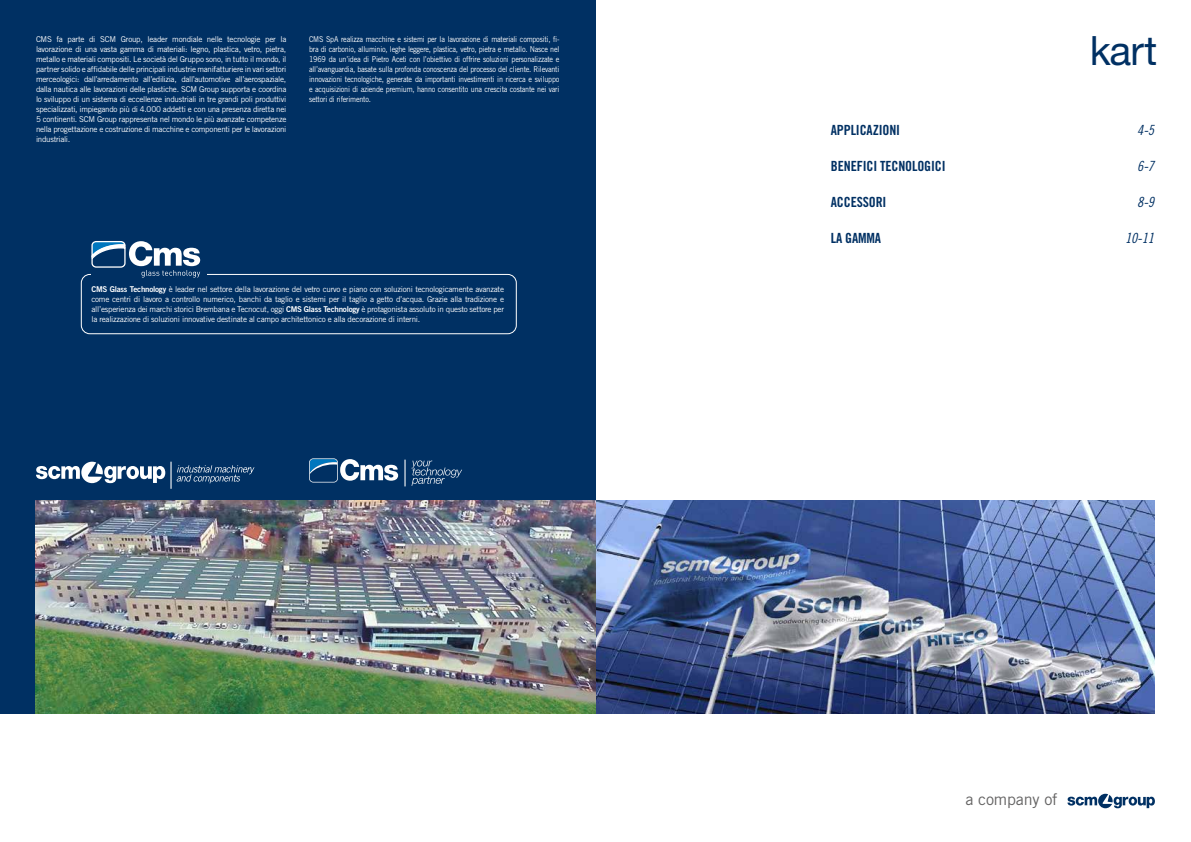
<style>
.page{position:relative;width:1191px;height:842px;background:#fff}
.page>*{position:absolute;margin:0;border:0;box-sizing:border-box;transform-origin:0 0}
.t1{font:40.5px "Helvetica Neue LT Std";color:#003063}
.t2{font:16.1px "Trade Gothic LT Std";letter-spacing:-.01em;color:#646363}
.t3{font:14px "Trade Gothic LT Std Bd Cn 20";letter-spacing:-.01em;color:#003063}
.t4{font:14px "Trade Gothic LT Std Cn 18 Obl";color:#003063}
.t5{font:8px/10px "Trade Gothic LT Std";letter-spacing:-.03em;color:#fff;text-align:justify}
.t6{font:8px/10px "Trade Gothic LT Std";letter-spacing:-.03em;color:#fff;text-align:justify;scale:.9 1}
.s1{font-style:italic}
.s2{font-family:"Trade Gothic LT Std Bd 2"}
</style>
<div class="page">
<svg style="left:1067px;top:794px;width:87px;height:14px"></svg>
<img style="left:595px;top:501px;width:560px;height:212px">
<img style="left:0;top:0;width:595px;height:713px">
<svg style="left:309px;top:458px;width:89px;height:24px"></svg>
<svg style="left:411px;top:460px;width:51px;height:26px"></svg>
<svg style="left:404px;top:460px;width:1px;height:26px"></svg>
<svg style="left:36px;top:462px;width:129px;height:21px"></svg>
<hr style="left:170px;top:462px;width:2px;height:27px;background:#fff">
<svg style="left:176px;top:465px;width:78px;height:18px"></svg>
<div style="left:81px;top:274px;width:436px;height:60px;border:1px solid #fff;border-radius:9px"></div>
<div style="left:91px;top:262px;width:116px;height:20px;background:#003063"></div>
<svg style="left:90px;top:240px;width:110px;height:38px"></svg>
<p class="t5" style="left:36px;top:34px;width:252px">CMS fa parte di SCM Group, leader mondiale nelle tecnologie per la lavorazione di una vasta gamma di materiali: legno, plastica, vetro, pietra, metallo e materiali compositi. Le società del Gruppo sono, in tutto il mondo, il partner solido e affidabile delle principali industrie manifatturiere in vari settori merceologici: dall’arredamento all’edilizia, dall’automotive all’aerospaziale, dalla nautica alle lavorazioni delle plastiche. SCM Group supporta e coordina lo sviluppo di un sistema di eccellenze industriali in tre grandi poli produttivi specializzati, impiegando più di 4.000 addetti e con una presenza diretta nei 5 continenti. SCM Group rappresenta nel mondo le più avanzate competenze nella progettazione e costruzione di macchine e componenti per le lavorazioni industriali<span class="s1">.</span></p>
<p class="t6" style="left:309px;top:34px;width:280px">CMS SpA realizza macchine e sistemi per la lavorazione di materiali compositi, fi&shy;bra di carbonio, alluminio, leghe leggere, plastica, vetro, pietra e metallo. Nasce nel 1969 da un’idea di Pietro Aceti con l’obiettivo di offrire soluzioni personalizzate e all’avanguardia, basate sulla profonda conoscenza del processo del cliente. Rilevanti innovazioni tecnologiche, generate da importanti investimenti in ricerca e sviluppo e acquisizioni di aziende premium, hanno consentito una crescita costante nei vari settori di riferimento.</p>
<p class="t5" style="left:91px;top:284px;width:414px"><span class="s2">CMS Glass Technology</span> è leader nel settore della lavorazione del vetro curvo e piano con soluzioni tecnologicamente avanzate come centri di lavoro a controllo numerico, banchi da taglio e sistemi per il taglio a getto d’acqua. Grazie alla tradizione e all’esperienza dei marchi storici Brembana e Tecnocut, oggi <span class="s2">CMS Glass Technology</span> è protagonista assoluto in questo settore per la realizzazione di soluzioni innovative destinate al campo architettonico e alla decorazione di interni.</p>
<h1 class="t1" style="left:1089px;top:26px;width:69px">kart</h1>
<h3 class="t3" style="left:831px;top:121px;width:71px">APPLICAZIONI</h3>
<h3 class="t4" style="left:1137px;top:122px;width:18px">4-5</h3>
<h3 class="t3" style="left:831px;top:157px;width:116px">BENEFICI TECNOLOGICI</h3>
<h3 class="t4" style="left:1137px;top:158px;width:18px">6-7</h3>
<h3 class="t3" style="left:831px;top:193px;width:57px">ACCESSORI</h3>
<h3 class="t4" style="left:1137px;top:194px;width:18px">8-9</h3>
<h3 class="t3" style="left:831px;top:229px;width:52px">LA GAMMA</h3>
<h3 class="t4" style="left:1125px;top:230px;width:30px">10-11</h3>
<h2 class="t2" style="left:965px;top:790px;width:93px">a company of</h2>
</div>
